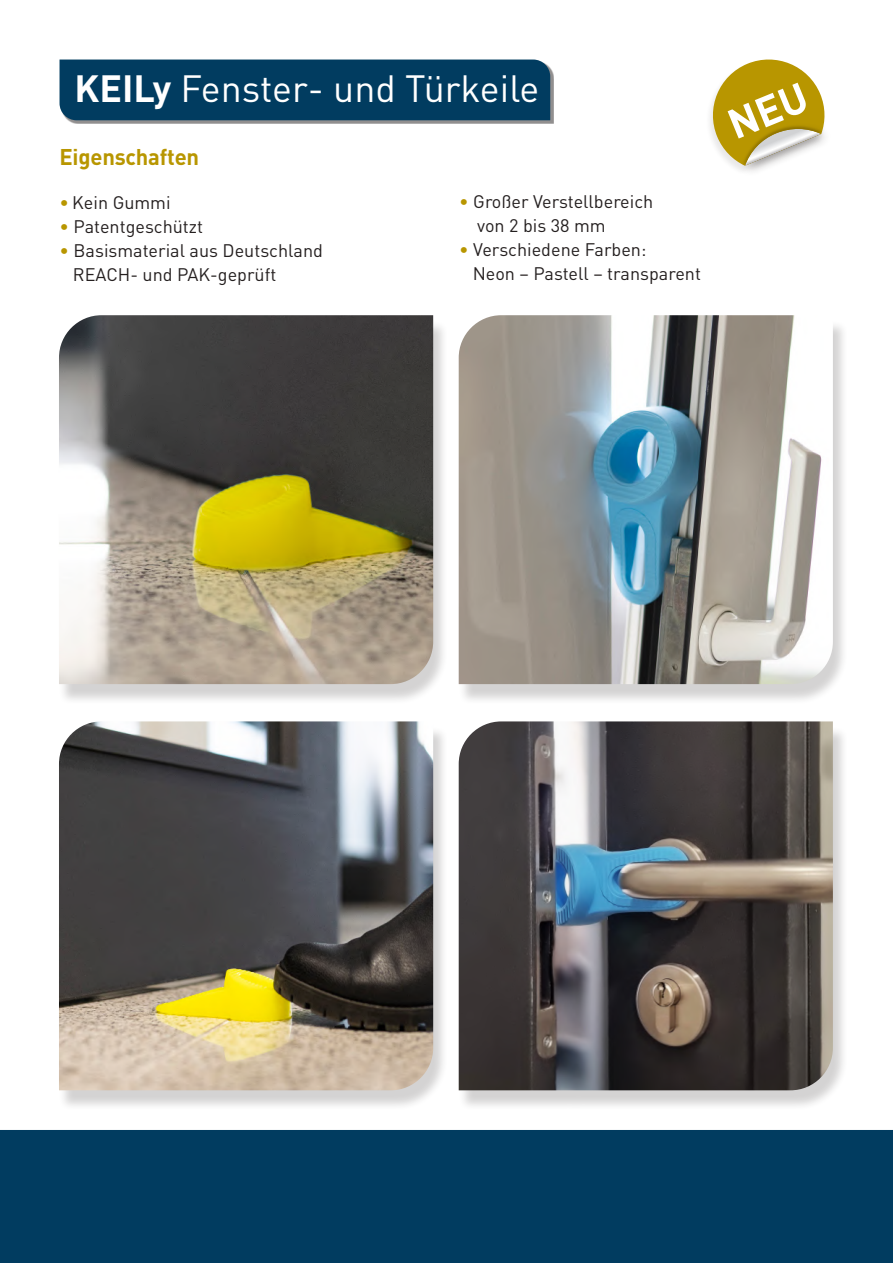
<style>
.page{position:relative;width:893px;height:1263px;background:#fff}
.page>*{position:absolute;margin:0;border:0;box-sizing:border-box;transform-origin:0 0}
.t1{font:37.5px "DIN Pro";color:#fff}
.t2{font:700 22.5px "DIN Pro";letter-spacing:-.01em;color:#b89600}
.t3{font:18px/24px "DIN Pro";color:#241f1f}
.s1{font-weight:700}
.s2{color:#b89600}
</style>
<div class="page">
<div style="left:61px;top:61px;width:493px;height:63px;background:#241f1f;opacity:.5"></div>
<div style="left:60px;top:60px;width:490px;height:60px;background:#013c60"></div>
<div style="left:58px;top:320px;width:391px;height:385px;background:#241f1f;opacity:.2"></div>
<img style="left:59px;top:315px;width:374px;height:369px">
<div style="left:58px;top:726px;width:391px;height:386px;background:#241f1f;opacity:.2"></div>
<img style="left:59px;top:721px;width:374px;height:369px">
<div style="left:458px;top:320px;width:390px;height:385px;background:#241f1f;opacity:.2"></div>
<img style="left:459px;top:315px;width:374px;height:369px">
<div style="left:458px;top:726px;width:390px;height:386px;background:#241f1f;opacity:.2"></div>
<img style="left:459px;top:721px;width:374px;height:369px">
<div style="left:0;top:1130px;width:893px;height:133px;background:#013c60"></div>
<svg style="left:710px;top:59px;width:115px;height:113px"></svg>
<h1 class="t1" style="left:74px;top:63px;width:466px"><span class="s1">KEILy</span> Fenster- und Türkeile</h1>
<p class="t2" style="left:60px;top:142px;width:141px">Eigenschaften</p>
<p class="t3" style="left:60px;top:190px;width:113px"><span class="s2">•</span> Kein Gummi</p>
<p class="t3" style="left:60px;top:214px;width:145px"><span class="s2">•</span> Patentgeschützt</p>
<p class="t3" style="left:73px;top:238px;width:251px;text-indent:-13px"><span class="s2">•</span> Basismaterial aus Deutschland<br>REACH- und PAK-geprüft</p>
<p class="t3" style="left:477px;top:189px;width:178px;text-indent:-18px"><span class="s2">•</span> Großer Verstellbereich von 2 bis 38 mm</p>
<p class="t3" style="left:473px;top:237px;width:230px;text-indent:-13px"><span class="s2">•</span> Verschiedene Farben:<br>Neon – Pastell – transparent</p>
</div>
